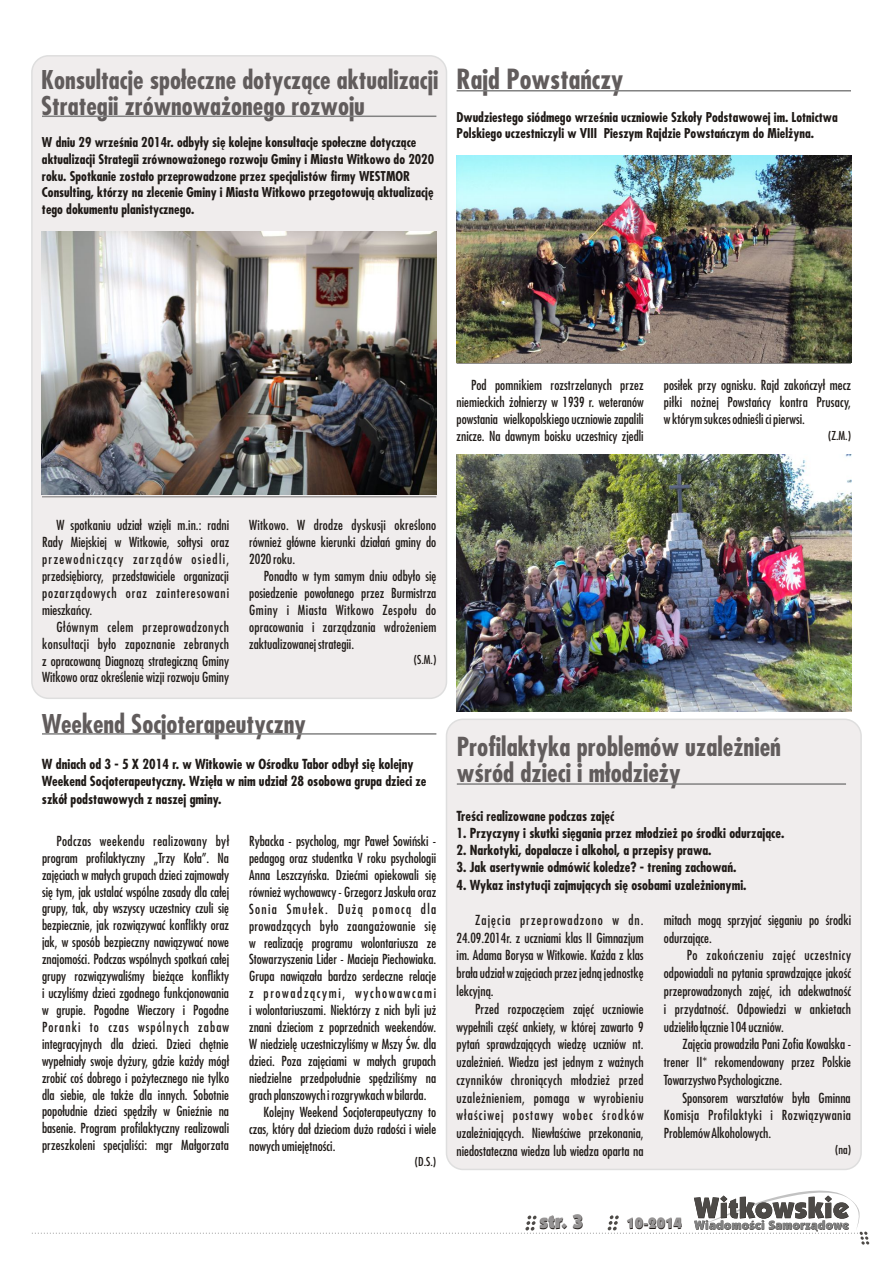
<style>
.page{position:relative;width:893px;height:1263px;background:#fff}
.page>*{position:absolute;margin:0;border:0;box-sizing:border-box;transform-origin:0 0}
.t1{font:700 27px "Fujiyama";color:#615c5c}
.t2{font:700 25.5px/26px "Fujiyama";color:#615c5c}
.t3{font:700 25.2px/25.7px "Fujiyama";color:#615c5c}
.t4{font:900 19.5px "Kabel IT Cby BT";color:#1f1a17}
.t5{font:900 15px "Kabel IT Cby BT";color:#1f1a17}
.t6{font:13.5px/17px "Fujiyama";color:#1f1a17;text-align:justify}
.t7{font:700 13.5px/17.2px "Fujiyama";color:#1f1a17}
.t8{font:13.5px "Fujiyama";letter-spacing:.025em;color:#1f1a17}
.t9{font:13.5px "Fujiyama";letter-spacing:.12em;color:#1f1a17}
.t10{font:13.5px "Fujiyama";letter-spacing:.1em;color:#1f1a17}
.t11{font:700 13.2px/16.8px "Fujiyama";color:#1f1a17}
.t12{font:12px "Fujiyama";color:#1f1a17}
</style>
<div class="page">
<div style="left:31px;top:55px;width:416px;height:644px;background:#f0eded;border:2px solid #dedede;border-radius:17px"></div>
<div style="left:446px;top:718px;width:416px;height:452px;background:#f0eded;border:2px solid #dedede;border-radius:17px"></div>
<svg style="left:32px;top:1190px;width:837px;height:54px"></svg>
<hr style="left:42px;top:116px;width:394px;height:1px;background:#828282">
<hr style="left:42px;top:496px;width:394px;height:1px;background:#737070">
<hr style="left:457px;top:90px;width:394px;height:2px;background:#828282">
<hr style="left:457px;top:363px;width:394px;height:1px;background:#737070">
<img style="left:457px;top:156px;width:394px;height:206px">
<img style="left:457px;top:455px;width:394px;height:256px">
<hr style="left:457px;top:783px;width:389px;height:2px;background:#828282">
<hr style="left:42px;top:733px;width:394px;height:2px;background:#828282">
<img style="left:42px;top:232px;width:394px;height:263px">
<h3 class="t3" style="left:41px;top:70px;width:399px">Konsultacje społeczne dotyczące aktualizacji<br>Strategii zrównoważonego rozwoju</h3>
<p class="t11" style="left:42px;top:135px;width:394px">W dniu 29 września 2014r. odbyły się kolejne konsultacje społeczne dotyczące aktualizacji Strategii zrównoważonego rozwoju Gminy i Miasta Witkowo do 2020 roku. Spotkanie zostało przeprowadzone przez specjalistów firmy WESTMOR Consulting, którzy na zlecenie Gminy i Miasta Witkowo przegotowują aktualizację tego dokumentu planistycznego.</p>
<h1 class="t1" style="left:457px;top:69px;width:168px">Rajd Powstańczy</h1>
<p class="t11" style="left:457px;top:110px;width:383px">Dwudziestego siódmego września uczniowie Szkoły Podstawowej im. Lotnictwa<br>Polskiego uczestniczyli w VIII Pieszym Rajdzie Powstańczym do Mielżyna.</p>
<p class="t6" style="left:457px;top:378px;width:189px;text-indent:14px">Pod pomnikiem rozstrzelanych przez niemieckich żołnierzy w 1939 r. weteranów powstania wielkopolskiego uczniowie zapalili znicze. Na dawnym boisku uczestnicy zjedli</p>
<p class="t6" style="left:664px;top:378px;width:189px">posiłek przy ognisku. Rajd zakończył mecz piłki nożnej Powstańcy kontra Prusacy, w którym sukces odnieśli ci pierwsi.</p>
<p class="t12" style="left:828px;top:430px;width:24px">(Z.M.)</p>
<p class="t6" style="left:42px;top:518px;width:189px;text-indent:14px">W spotkaniu udział wzięli m.in.: radni Rady Miejskiej w Witkowie, sołtysi oraz przewodniczący zarządów osiedli, przedsiębiorcy, przedstawiciele organizacji pozarządowych oraz zainteresowani mieszkańcy.</p>
<p class="t6" style="left:42px;top:619px;width:189px;text-indent:14px">Głównym celem przeprowadzonych konsultacji było zapoznanie zebranych z opracowaną Diagnozą strategiczną Gminy Witkowo oraz określenie wizji rozwoju Gminy</p>
<p class="t6" style="left:249px;top:518px;width:189px">Witkowo. W drodze dyskusji określono również główne kierunki działań gminy do 2020 roku.</p>
<p class="t6" style="left:249px;top:569px;width:189px;text-indent:14px">Ponadto w tym samym dniu odbyło się posiedzenie powołanego przez Burmistrza Gminy i Miasta Witkowo Zespołu do opracowania i zarządzania wdrożeniem zaktualizowanej strategii.</p>
<p class="t12" style="left:414px;top:654px;width:24px">(S.M.)</p>
<h3 class="t3" style="left:42px;top:713px;width:265px">Weekend Socjoterapeutyczny</h3>
<p class="t7" style="left:42px;top:757px;width:386px">W dniach od 3 - 5 X 2014 r. w Witkowie w Ośrodku Tabor odbył się kolejny<br>Weekend Socjoterapeutyczny. Wzięła w nim udział 28 osobowa grupa dzieci ze szkół podstawowych z naszej gminy.</p>
<p class="t6" style="left:42px;top:833px;width:189px;text-indent:14px">Podczas weekendu realizowany był program profilaktyczny „Trzy Koła”. Na zajęciach w małych grupach dzieci zajmowały się tym, jak ustalać wspólne zasady dla całej grupy, tak, aby wszyscy uczestnicy czuli się bezpiecznie, jak rozwiązywać konflikty oraz jak, w sposób bezpieczny nawiązywać nowe znajomości. Podczas wspólnych spotkań całej grupy rozwiązywaliśmy bieżące konflikty i uczyliśmy dzieci zgodnego funkcjonowania w grupie. Pogodne Wieczory i Pogodne Poranki to czas wspólnych zabaw integracyjnych dla dzieci. Dzieci chętnie wypełniały swoje dyżury, gdzie każdy mógł zrobić coś dobrego i pożytecznego nie tylko dla siebie, ale także dla innych. Sobotnie popołudnie dzieci spędziły w Gnieźnie na basenie. Program profilaktyczny realizowali przeszkoleni specjaliści: mgr Małgorzata</p>
<p class="t6" style="left:249px;top:834px;width:189px">Rybacka - psycholog, mgr Paweł Sowiński -</p>
<p class="t6" style="left:249px;top:851px;width:189px">pedagog oraz studentka V roku psychologii</p>
<p class="t6" style="left:249px;top:867px;width:189px">Anna Leszczyńska. Dziećmi opiekowali się</p>
<p class="t6" style="left:249px;top:884px;width:189px">również wychowawcy - Grzegorz Jaskuła oraz</p>
<p class="t10" style="left:249px;top:903px;width:189px">Sonia Smułek. Dużą pomocą dla</p>
<p class="t8" style="left:249px;top:920px;width:189px">prowadzących było zaangażowanie się</p>
<p class="t6" style="left:249px;top:935px;width:189px">w realizację programu wolontariusza ze</p>
<p class="t6" style="left:249px;top:952px;width:189px">Stowarzyszenia Lider - Macieja Piechowiaka.</p>
<p class="t6" style="left:249px;top:969px;width:189px">Grupa nawiązała bardzo serdeczne relacje</p>
<p class="t9" style="left:249px;top:988px;width:189px">z prowadzącymi, wychowawcami</p>
<p class="t6" style="left:249px;top:1003px;width:189px">i wolontariuszami. Niektórzy z nich byli już</p>
<p class="t6" style="left:249px;top:1020px;width:189px">znani dzieciom z poprzednich weekendów.</p>
<p class="t6" style="left:249px;top:1037px;width:189px">W niedzielę uczestniczyliśmy w Mszy Św. dla</p>
<p class="t6" style="left:249px;top:1054px;width:189px">dzieci. Poza zajęciami w małych grupach</p>
<p class="t6" style="left:249px;top:1070px;width:189px">niedzielne przedpołudnie spędziliśmy na</p>
<p class="t6" style="left:249px;top:1087px;width:179px">grach planszowych i rozgrywkach w bilarda.</p>
<p class="t6" style="left:264px;top:1104px;width:174px">Kolejny Weekend Socjoterapeutyczny to</p>
<p class="t6" style="left:249px;top:1121px;width:189px">czas, który dał dzieciom dużo radości i wiele</p>
<p class="t6" style="left:249px;top:1138px;width:88px">nowych umiejętności.</p>
<p class="t12" style="left:415px;top:1156px;width:23px">(D.S.)</p>
<h2 class="t2" style="left:457px;top:737px;width:326px">Profilaktyka problemów uzależnień wśród dzieci i młodzieży</h2>
<p class="t7" style="left:457px;top:809px;width:159px">Treści realizowane podczas zajęć</p>
<p class="t7" style="left:457px;top:826px;width:329px">1. Przyczyny i skutki sięgania przez młodzież po środki odurzające.</p>
<p class="t7" style="left:457px;top:843px;width:256px">2. Narkotyki, dopalacze i alkohol, a przepisy prawa.</p>
<p class="t7" style="left:457px;top:860px;width:281px">3. Jak asertywnie odmówić koledze? - trening zachowań.</p>
<p class="t7" style="left:457px;top:878px;width:291px">4. Wykaz instytucji zajmujących się osobami uzależnionymi.</p>
<p class="t6" style="left:457px;top:912px;width:189px;line-height:17.7px;text-indent:19px">Zajęcia przeprowadzono w dn.<br>24.09.2014r. z uczniami klas II Gimnazjum im. Adama Borysa w Witkowie. Każda z klas brała udział w zajęciach przez jedną jednostkę lekcyjną.</p>
<p class="t6" style="left:457px;top:1001px;width:189px;line-height:17.7px;text-indent:19px">Przed rozpoczęciem zajęć uczniowie wypełnili część ankiety, w której zawarto 9 pytań sprawdzających wiedzę uczniów nt. uzależnień. Wiedza jest jednym z ważnych czynników chroniących młodzież przed uzależnieniem, pomaga w wyrobieniu właściwej postawy wobec środków uzależniających. Niewłaściwe przekonania, niedostateczna wiedza lub wiedza oparta na</p>
<p class="t6" style="left:664px;top:912px;width:189px;line-height:17.7px">mitach mogą sprzyjać sięganiu po środki odurzające.</p>
<p class="t6" style="left:664px;top:948px;width:189px;line-height:17.7px;text-indent:23px">Po zakończeniu zajęć uczestnicy odpowiadali na pytania sprawdzające jakość przeprowadzonych zajęć, ich adekwatność i przydatność. Odpowiedzi w ankietach udzieliło łącznie 104 uczniów.</p>
<p class="t6" style="left:664px;top:1036px;width:189px;line-height:17.7px;text-indent:19px">Zajęcia prowadziła Pani Zofia Kowalska - trener II* rekomendowany przez Polskie Towarzystwo Psychologiczne.</p>
<p class="t6" style="left:664px;top:1090px;width:189px;line-height:17.7px;text-indent:19px">Sponsorem warsztatów była Gminna Komisja Profilaktyki i Rozwiązywania Problemów Alkoholowych.</p>
<p class="t12" style="left:835px;top:1145px;width:17px">(na)</p>
<h3 class="t4" style="left:540px;top:1214px;width:46px">str. 3</h3>
<p class="t5" style="left:627px;top:1218px;width:57px">10-2014</p>
</div>
